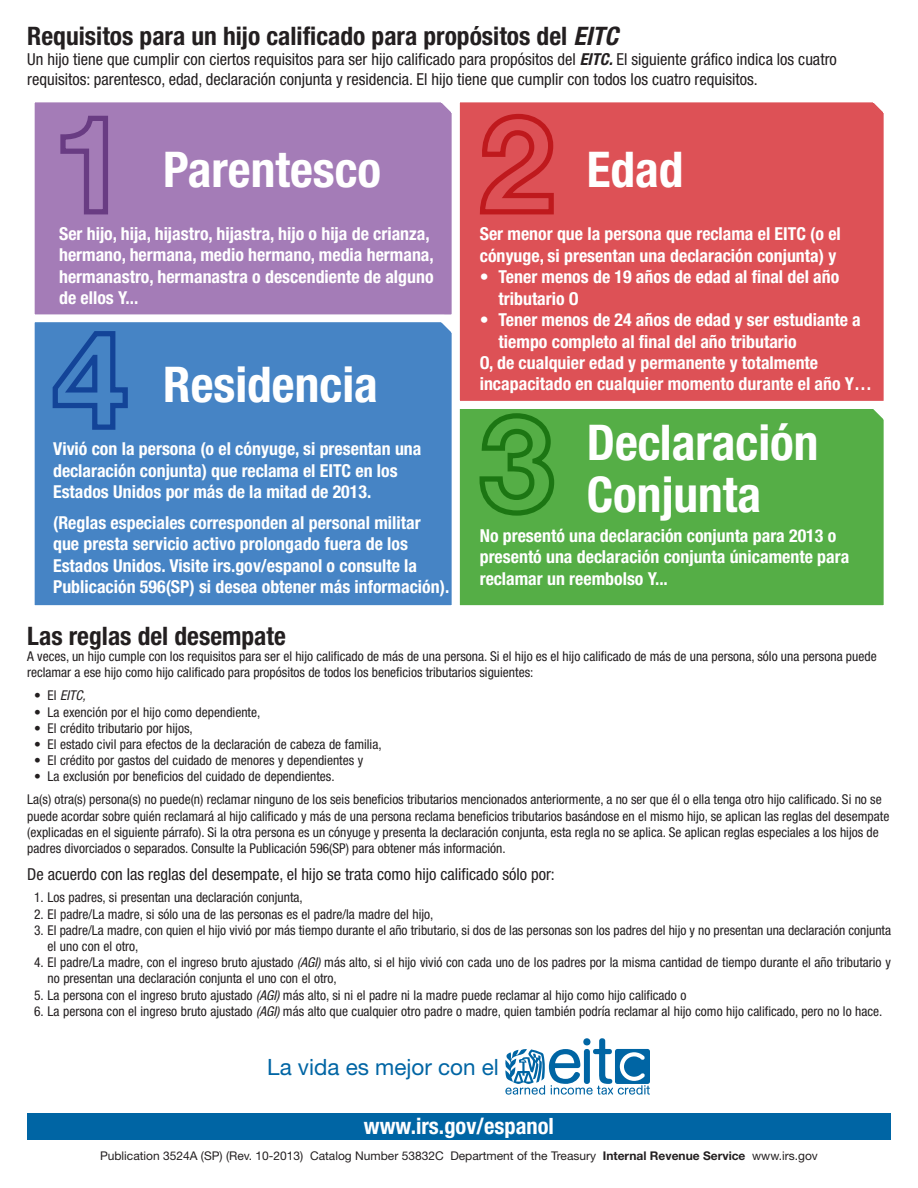
<style>
.page{position:relative;width:918px;height:1188px;background:#fff}
.page>*{position:absolute;margin:0;border:0;box-sizing:border-box;transform-origin:0 0}
.t1{font:700 condensed 49.35px/51.4px "Helvetica Neue LT Std";color:#fff}
.heading{font:700 condensed 25.5px "Helvetica Neue LT Std";color:#231f20}
.t2{font:700 condensed 22.5px "Helvetica Neue LT Std";color:#fff}
.t3{font:22.5px "Helvetica Neue LT Std";color:#0065a4}
.t4{font:700 condensed 17.85px/21.5px "Helvetica Neue LT Std";color:#fff}
.sub_heading{font:condensed 16.5px/19.8px "Helvetica Neue LT Std";color:#231f20}
.body_back{font:condensed 13.5px/16.2px "Helvetica Neue LT Std";color:#231f20}
.t5{font:italic condensed 13.5px "Helvetica Neue LT Std";color:#231f20}
.t6{font:12px "Helvetica Neue LT Std";color:#231f20}
.s1{font-style:italic}
.s2{font-weight:700;font-style:italic}
.s3{font-style:normal}
.s4{font-weight:700}
</style>
<div class="page">
<svg style="left:505px;top:1038px;width:145px;height:57px"></svg>
<div style="left:27px;top:1113px;width:864px;height:27px;background:#0065a4"></div>
<div style="left:34px;top:102px;width:415px;height:209px;background:#a47cb7"></div>
<div style="left:34px;top:311px;width:415px;height:295px;background:#4684c5"></div>
<div style="left:449px;top:102px;width:435px;height:296px;background:#dd5156"></div>
<svg style="left:449px;top:398px;width:435px;height:208px;background:#62b154"></svg>
<svg style="left:58px;top:113px;width:53px;height:104px;background:#956ba9"></svg>
<svg style="left:50px;top:328px;width:80px;height:104px;background:#3873b9"></svg>
<svg style="left:477px;top:111px;width:79px;height:106px;background:#d44045"></svg>
<svg style="left:477px;top:411px;width:80px;height:107px;background:#449e37"></svg>
<p class="heading" style="left:27px;top:21px;width:592px">Requisitos para un hijo calificado para propósitos del <span class="s1">EITC</span></p>
<p class="sub_heading" style="left:27px;top:49px;width:811px">Un hijo tiene que cumplir con ciertos requisitos para ser hijo calificado para propósitos del <span class="s2">EITC.</span> El siguiente gráfico indica los cuatro requisitos: parentesco, edad, declaración conjunta y residencia. El hijo tiene que cumplir con todos los cuatro requisitos.</p>
<p class="t1" style="left:163px;top:143px;width:220px">Parentesco</p>
<p class="t4" style="left:59px;top:223px;width:376px">Ser hijo, hija, hijastro, hijastra, hijo o hija de crianza, hermano, hermana, medio hermano, media hermana, hermanastro, hermanastra o descendiente de alguno de ellos Y...</p>
<p class="t1" style="left:163px;top:358px;width:216px">Residencia</p>
<p class="t4" style="left:53px;top:438px;width:370px">Vivió con la persona (o el cónyuge, si presentan una declaración conjunta) que reclama el EITC en los<br>Estados Unidos por más de la mitad de 2013.</p>
<p class="t4" style="left:53px;top:512px;width:398px">(Reglas especiales corresponden al personal militar que presta servicio activo prolongado fuera de los Estados Unidos. Visite irs.gov/espanol o consulte la Publicación 596(SP) si desea obtener más información).</p>
<p class="t1" style="left:587px;top:143px;width:98px">Edad</p>
<p class="t4" style="left:480px;top:223px;width:363px">Ser menor que la persona que reclama el EITC (o el cónyuge, si presentan una declaración conjunta) y</p>
<p class="t4" style="left:499px;top:266px;width:342px;text-indent:-19px">• Tener menos de 19 años de edad al final del año tributario O</p>
<p class="t4" style="left:499px;top:309px;width:364px;text-indent:-19px">• Tener menos de 24 años de edad y ser estudiante a tiempo completo al final del año tributario</p>
<p class="t4" style="left:480px;top:352px;width:394px">O, de cualquier edad y permanente y totalmente incapacitado en cualquier momento durante el año Y…</p>
<p class="t1" style="left:587px;top:416px;width:233px">Declaración<br>Conjunta</p>
<p class="t4" style="left:480px;top:525px;width:371px">No presentó una declaración conjunta para 2013 o presentó una declaración conjunta únicamente para reclamar un reembolso Y...</p>
<p class="heading" style="left:27px;top:621px;width:260px">Las reglas del desempate</p>
<p class="body_back" style="left:27px;top:648px;width:851px">A veces, un hijo cumple con los requisitos para ser el hijo calificado de más de una persona. Si el hijo es el hijo calificado de más de una persona, sólo una persona puede reclamar a ese hijo como hijo calificado para propósitos de todos los beneficios tributarios siguientes:</p>
<p class="t5" style="left:34px;top:688px;width:53px"><span class="s3">• El</span> EITC,</p>
<p class="body_back" style="left:34px;top:704px;width:228px">• La exención por el hijo como dependiente,</p>
<p class="body_back" style="left:34px;top:720px;width:160px">• El crédito tributario por hijos,</p>
<p class="body_back" style="left:34px;top:736px;width:349px">• El estado civil para efectos de la declaración de cabeza de familia,</p>
<p class="body_back" style="left:34px;top:752px;width:331px">• El crédito por gastos del cuidado de menores y dependientes y</p>
<p class="body_back" style="left:34px;top:768px;width:302px">• La exclusión por beneficios del cuidado de dependientes.</p>
<p class="body_back" style="left:27px;top:791px;width:864px">La(s) otra(s) persona(s) no puede(n) reclamar ninguno de los seis beneficios tributarios mencionados anteriormente, a no ser que él o ella tenga otro hijo calificado. Si no se puede acordar sobre quién reclamará al hijo calificado y más de una persona reclama beneficios tributarios basándose en el mismo hijo, se aplican las reglas del desempate (explicadas en el siguiente párrafo). Si la otra persona es un cónyuge y presenta la declaración conjunta, esta regla no se aplica. Se aplican reglas especiales a los hijos de padres divorciados o separados. Consulte la Publicación 596(SP) para obtener más información.</p>
<p class="sub_heading" style="left:27px;top:864px;width:529px">De acuerdo con las reglas del desempate, el hijo se trata como hijo calificado sólo por:</p>
<p class="body_back" style="left:34px;top:889px;width:270px">1. Los padres, si presentan una declaración conjunta,</p>
<p class="body_back" style="left:34px;top:906px;width:401px">2. El padre/La madre, si sólo una de las personas es el padre/la madre del hijo,</p>
<p class="body_back" style="left:48px;top:922px;width:845px;text-indent:-14px">3. El padre/La madre, con quien el hijo vivió por más tiempo durante el año tributario, si dos de las personas son los padres del hijo y no presentan una declaración conjunta el uno con el otro,</p>
<p class="body_back" style="left:48px;top:954px;width:845px;text-indent:-14px">4. El padre/La madre, con el ingreso bruto ajustado <span class="s1">(AGI)</span> más alto, si el hijo vivió con cada uno de los padres por la misma cantidad de tiempo durante el año tributario y no presentan una declaración conjunta el uno con el otro,</p>
<p class="body_back" style="left:34px;top:987px;width:654px">5. La persona con el ingreso bruto ajustado <span class="s1">(AGI)</span> más alto, si ni el padre ni la madre puede reclamar al hijo como hijo calificado o</p>
<p class="body_back" style="left:34px;top:1003px;width:850px">6. La persona con el ingreso bruto ajustado <span class="s1">(AGI)</span> más alto que cualquier otro padre o madre, quien también podría reclamar al hijo como hijo calificado, pero no lo hace.</p>
<p class="t3" style="left:267px;top:1054px;width:233px">La vida es mejor con el</p>
<p class="t2" style="left:364px;top:1112px;width:192px">www.irs.gov/espanol</p>
<p class="t6" style="left:100px;top:1148px;width:719px">Publication 3524A (SP) (Rev. 10-2013) Catalog Number 53832C Department of the Treasury <span class="s4">Internal Revenue Service</span> www.irs.gov</p>
</div>
